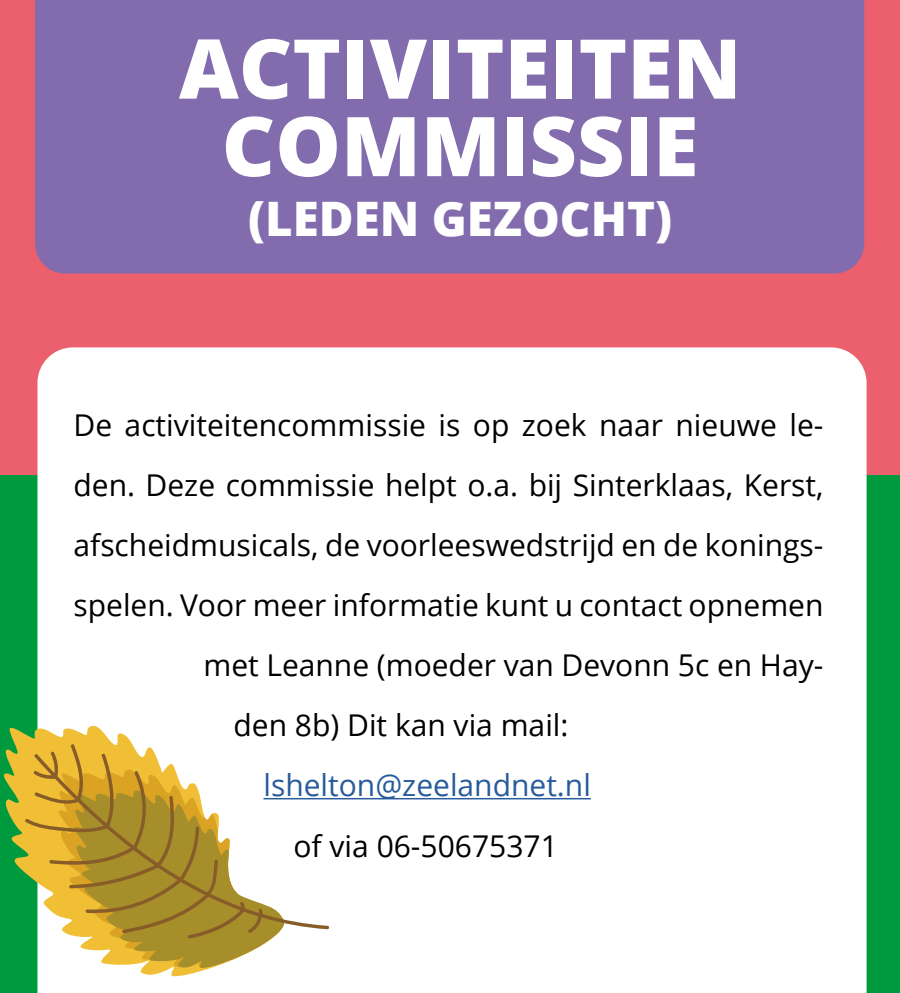
<style>
.page{position:relative;width:900px;height:993px;background:#fff}
.page>*{position:absolute;margin:0;border:0;box-sizing:border-box;transform-origin:0 0}
.t1{font:800 82.5px/77.5px "Open Sans";color:#fff;text-align:center}
.t2{font:800 47.5px "Open Sans";color:#fff}
.t3{font:30px "Open Sans";color:#000}
.t4{font:30px "Open Sans";color:#275b9b}
</style>
<div class="page">
<div style="left:0;top:0;width:900px;height:563px;background:#ec5f6c"></div>
<div style="left:35px;top:0;width:829px;height:273px;background:#826cae"></div>
<div style="left:0;top:475px;width:900px;height:517px;background:#009a3e"></div>
<div style="left:37px;top:347px;width:830px;height:645px;background:#fff"></div>
<hr style="left:263px;top:797px;width:328px;height:2px;background:#275b9b">
<svg style="left:4px;top:724px;width:282px;height:252px"></svg>
<svg style="left:73px;top:938px;width:213px;height:30px;background:#d4be72"></svg>
<svg style="left:24px;top:742px;width:306px;height:196px;background:#d3bf7c"></svg>
<h1 class="t1" style="left:179px;top:26px;width:564px">ACTIVITEITEN<br>COMMISSIE</h1>
<h2 class="t2" style="left:248px;top:183px;width:426px">(LEDEN GEZOCHT)</h2>
<p class="t3" style="left:73px;top:404px;width:752px">De activiteitencommissie is op zoek naar nieuwe le-</p>
<p class="t3" style="left:73px;top:464px;width:752px">den. Deze commissie helpt o.a. bij Sinterklaas, Kerst,</p>
<p class="t3" style="left:73px;top:524px;width:751px">afscheidmusicals, de voorleeswedstrijd en de konings-</p>
<p class="t3" style="left:73px;top:584px;width:752px">spelen. Voor meer informatie kunt u contact opnemen</p>
<p class="t3" style="left:203px;top:644px;width:622px">met Leanne (moeder van Devonn 5c en Hay-</p>
<p class="t3" style="left:233px;top:704px;width:337px">den 8b) Dit kan via mail:</p>
<p class="t4" style="left:263px;top:764px;width:329px">lshelton@zeelandnet.nl</p>
<p class="t3" style="left:293px;top:824px;width:266px">of via 06-50675371</p>
</div>
